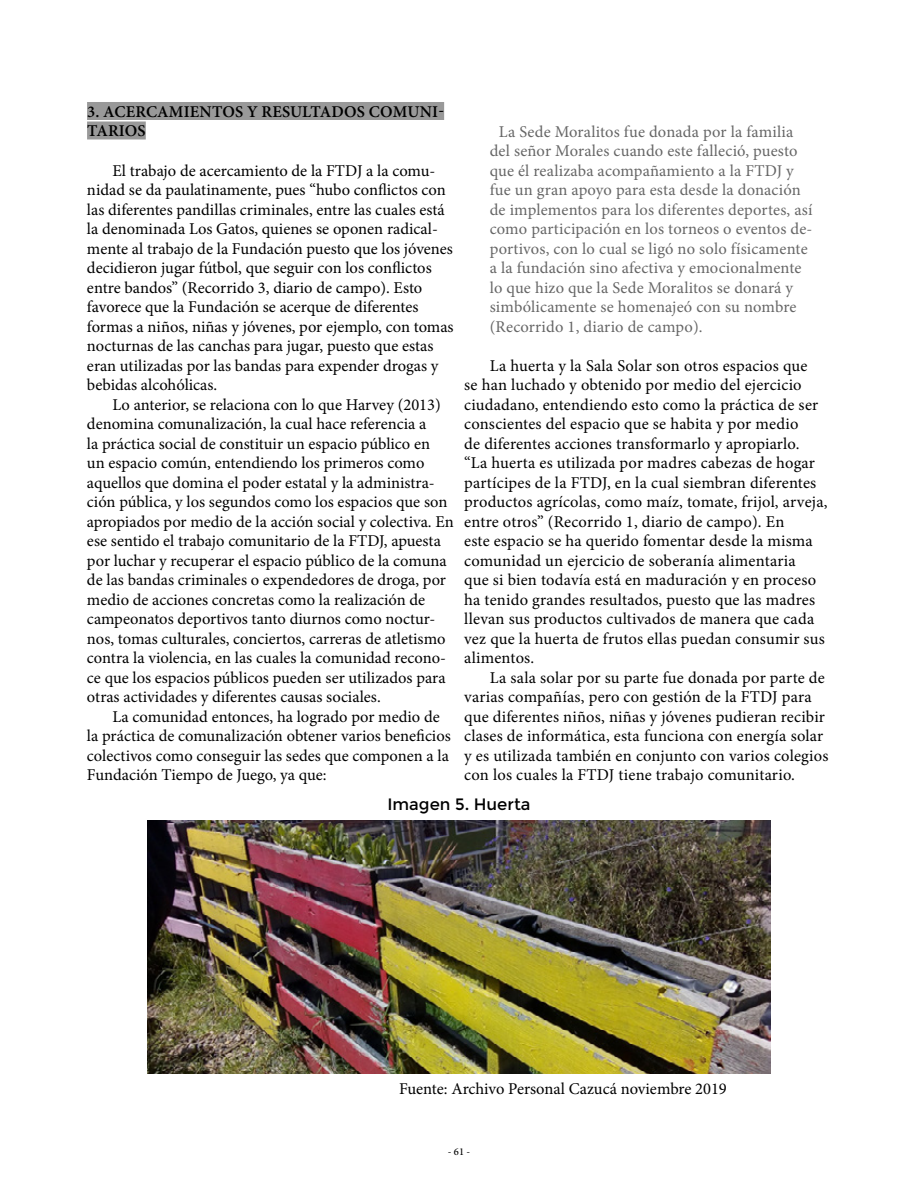
<style>
.page{position:relative;width:918px;height:1188px;background:#fff}
.page>*{position:absolute;margin:0;border:0;box-sizing:border-box;transform-origin:0 0}
.t1{font:16.5px/19.5px "Minion Pro";color:#000}
.t2{font:16.5px/19.5px "Minion Pro";letter-spacing:.01em;color:#666}
.t3{font:600 16.5px/19.5px "Minion Pro";letter-spacing:.01em;color:#000}
.t4{font:16.5px "Montserrat";color:#000}
.t5{font:500 10.5px "Minion Pro";color:#000}
</style>
<div class="page">
<div style="left:87px;top:102px;width:357px;height:18px;background:#999"></div>
<div style="left:87px;top:121px;width:59px;height:18px;background:#999"></div>
<img style="left:148px;top:821px;width:622px;height:253px">
<p class="t3" style="left:87px;top:102px;width:358px">3. ACERCAMIENTOS Y RESULTADOS COMUNI-<br>TARIOS</p>
<p class="t1" style="left:87px;top:161px;width:368px;text-indent:25px">El trabajo de acercamiento de la FTDJ a la comu&shy;nidad se da paulatinamente, pues “hubo conflictos con las diferentes pandillas criminales, entre las cuales está la denominada Los Gatos, quienes se oponen radical&shy;mente al trabajo de la Fundación puesto que los jóvenes decidieron jugar fútbol, que seguir con los conflictos entre bandos” (Recorrido 3, diario de campo). Esto favorece que la Fundación se acerque de diferentes formas a niños, niñas y jóvenes, por ejemplo, con tomas nocturnas de las canchas para jugar, puesto que estas eran utilizadas por las bandas para expender drogas y bebidas alcohólicas.</p>
<p class="t1" style="left:87px;top:395px;width:368px;text-indent:25px">Lo anterior, se relaciona con lo que Harvey (2013) denomina comunalización, la cual hace referencia a<br>la práctica social de constituir un espacio público en<br>un espacio común, entendiendo los primeros como aquellos que domina el poder estatal y la administra&shy;ción pública, y los segundos como los espacios que son apropiados por medio de la acción social y colectiva. En ese sentido el trabajo comunitario de la FTDJ, apuesta por luchar y recuperar el espacio público de la comuna de las bandas criminales o expendedores de droga, por medio de acciones concretas como la realización de campeonatos deportivos tanto diurnos como noctur&shy;nos, tomas culturales, conciertos, carreras de atletismo contra la violencia, en las cuales la comunidad recono&shy;ce que los espacios públicos pueden ser utilizados para otras actividades y diferentes causas sociales.</p>
<p class="t1" style="left:87px;top:707px;width:365px;text-indent:25px">La comunidad entonces, ha logrado por medio de la práctica de comunalización obtener varios beneficios colectivos como conseguir las sedes que componen a la Fundación Tiempo de Juego, ya que:</p>
<p class="t2" style="left:490px;top:122px;width:324px;text-indent:9px">La Sede Moralitos fue donada por la familia del señor Morales cuando este falleció, puesto que él realizaba acompañamiento a la FTDJ y fue un gran apoyo para esta desde la donación de implementos para los diferentes deportes, así como participación en los torneos o eventos de&shy;portivos, con lo cual se ligó no solo físicamente a la fundación sino afectiva y emocionalmente lo que hizo que la Sede Moralitos se donará y simbólicamente se homenajeó con su nombre (Recorrido 1, diario de campo).</p>
<p class="t1" style="left:464px;top:356px;width:365px;text-indent:25px">La huerta y la Sala Solar son otros espacios que<br>se han luchado y obtenido por medio del ejercicio ciudadano, entendiendo esto como la práctica de ser conscientes del espacio que se habita y por medio<br>de diferentes acciones transformarlo y apropiarlo.<br>“La huerta es utilizada por madres cabezas de hogar partícipes de la FTDJ, en la cual siembran diferentes productos agrícolas, como maíz, tomate, frijol, arveja, entre otros” (Recorrido 1, diario de campo). En<br>este espacio se ha querido fomentar desde la misma comunidad un ejercicio de soberanía alimentaria<br>que si bien todavía está en maduración y en proceso ha tenido grandes resultados, puesto que las madres llevan sus productos cultivados de manera que cada vez que la huerta de frutos ellas puedan consumir sus alimentos.</p>
<p class="t1" style="left:464px;top:668px;width:366px;text-indent:25px">La sala solar por su parte fue donada por parte de varias compañías, pero con gestión de la FTDJ para que diferentes niños, niñas y jóvenes pudieran recibir clases de informática, esta funciona con energía solar y es utilizada también en conjunto con varios colegios con los cuales la FTDJ tiene trabajo comunitario.</p>
<p class="t4" style="left:387px;top:794px;width:145px">Imagen 5. Huerta</p>
<p class="t1" style="left:399px;top:1079px;width:329px">Fuente: Archivo Personal Cazucá noviembre 2019</p>
<p class="t5" style="left:448px;top:1145px;width:24px">- 61 -</p>
</div>
